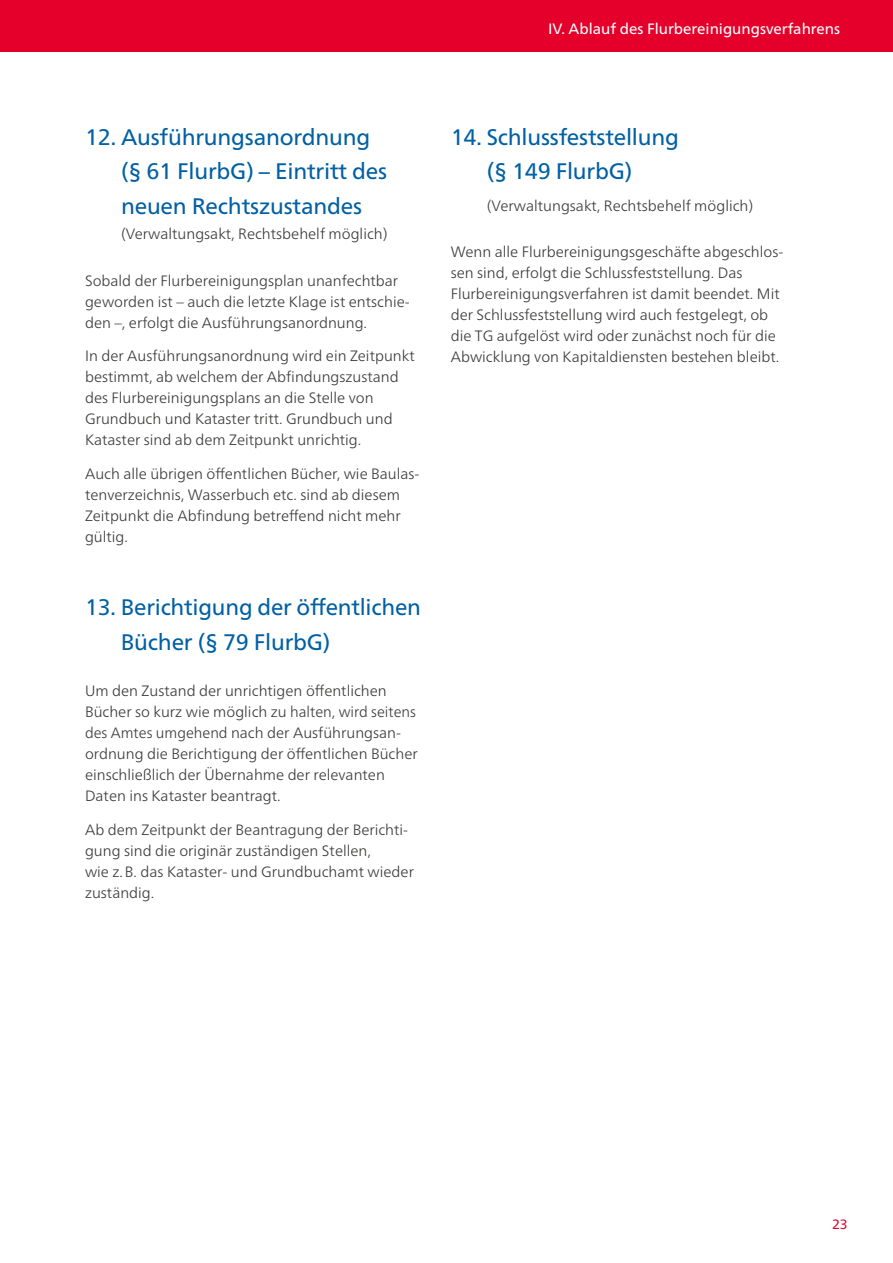
<style>
.page{position:relative;width:893px;height:1263px;background:#fff}
.page>*{position:absolute;margin:0;border:0;box-sizing:border-box;transform-origin:0 0}
.t1{font:22.5px/34.5px "Frutiger Neue LT Pro";letter-spacing:-.01em;color:#0060a3}
.t2{font:300 15px/21px "Frutiger Neue LT Pro";color:#3a3a39}
.t3{font:15px "Frutiger Neue LT Pro";color:#fff}
.t4{font:13.5px "Frutiger Neue LT Pro";color:#e4002b}
</style>
<div class="page">
<div style="left:0;top:0;width:893px;height:52px;background:#e4002b"></div>
<p class="t3" style="left:548px;top:19px;width:294px">IV. Ablauf des Flurbereinigungsverfahrens</p>
<h1 class="t1" style="left:121px;top:119px;width:268px;text-indent:-36px">12. Ausführungsanordnung (§ 61 FlurbG) – Eintritt des neuen Rechtszustandes</h1>
<p class="t2" style="left:121px;top:223px;width:268px">(Verwaltungsakt, Rechtsbehelf möglich)</p>
<p class="t2" style="left:85px;top:270px;width:326px">Sobald der Flurbereinigungsplan unanfechtbar geworden ist – auch die letzte Klage ist entschie&shy;den –, erfolgt die Ausführungsanordnung.</p>
<p class="t2" style="left:85px;top:346px;width:331px">In der Ausführungsanordnung wird ein Zeitpunkt bestimmt, ab welchem der Abfindungszustand des Flurbereinigungsplans an die Stelle von Grundbuch und Kataster tritt. Grundbuch und Kataster sind ab dem Zeitpunkt unrichtig.</p>
<p class="t2" style="left:85px;top:463px;width:336px">Auch alle übrigen öffentlichen Bücher, wie Baulas&shy;tenverzeichnis, Wasserbuch etc. sind ab diesem Zeitpunkt die Abfindung betreffend nicht mehr gültig.</p>
<h1 class="t1" style="left:121px;top:589px;width:302px;text-indent:-36px">13. Berichtigung der öffentlichen<br>Bücher (§ 79 FlurbG)</h1>
<p class="t2" style="left:85px;top:680px;width:334px">Um den Zustand der unrichtigen öffentlichen Bücher so kurz wie möglich zu halten, wird seitens des Amtes umgehend nach der Ausführungsan&shy;ordnung die Berichtigung der öffentlichen Bücher einschließlich der Übernahme der relevanten Daten ins Kataster beantragt.</p>
<p class="t2" style="left:85px;top:819px;width:330px">Ab dem Zeitpunkt der Beantragung der Berichti&shy;gung sind die originär zuständigen Stellen,<br>wie z.B. das Kataster- und Grundbuchamt wieder zuständig.</p>
<h1 class="t1" style="left:451px;top:119px;width:230px;text-align:center">14. Schlussfeststellung (§ 149 FlurbG)</h1>
<p class="t2" style="left:487px;top:195px;width:268px">(Verwaltungsakt, Rechtsbehelf möglich)</p>
<p class="t2" style="left:451px;top:241px;width:334px">Wenn alle Flurbereinigungsgeschäfte abgeschlos&shy;sen sind, erfolgt die Schlussfeststellung. Das Flurbereinigungsverfahren ist damit beendet. Mit der Schlussfeststellung wird auch festgelegt, ob die TG aufgelöst wird oder zunächst noch für die Abwicklung von Kapitaldiensten bestehen bleibt.</p>
<p class="t4" style="left:832px;top:1215px;width:17px">23</p>
</div>
